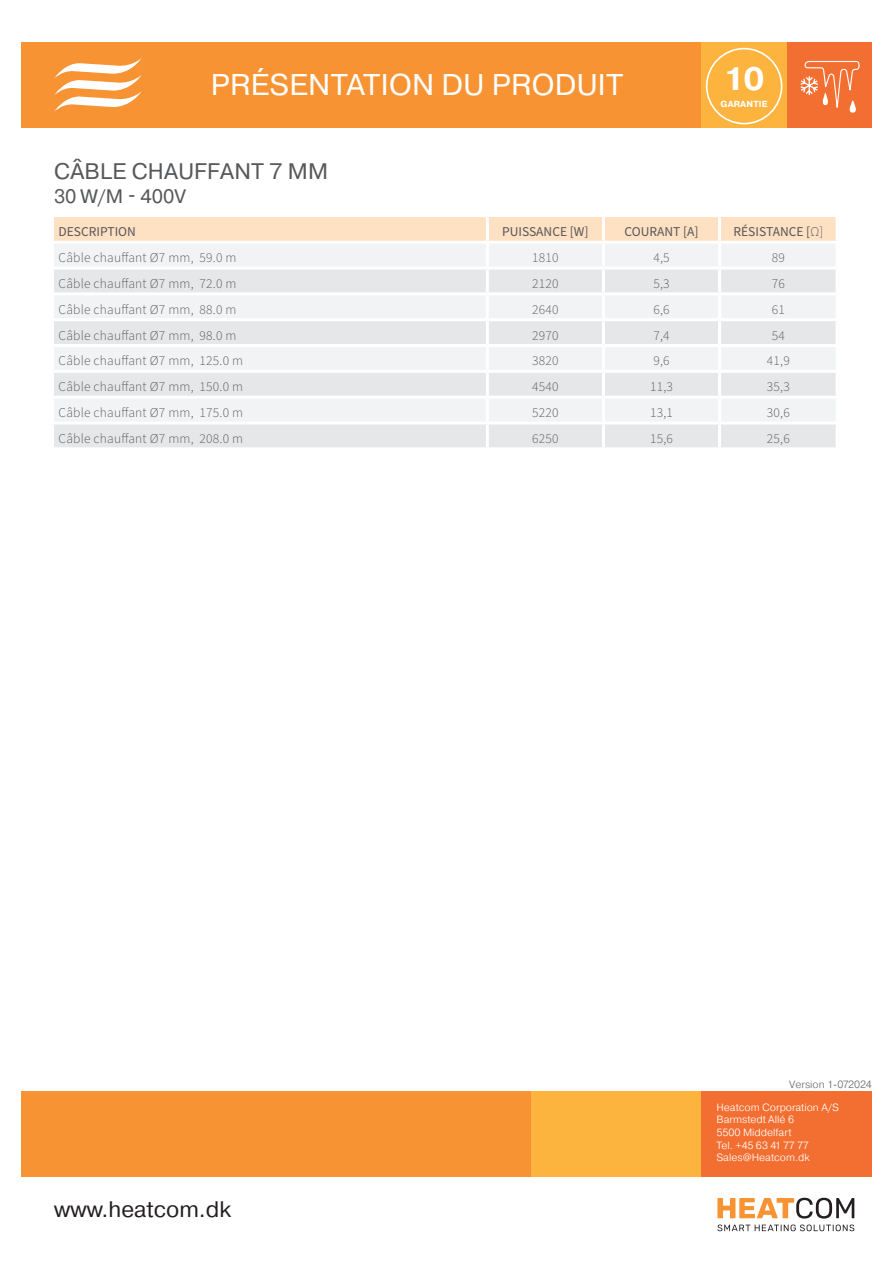
<style>
.page{position:relative;width:893px;height:1263px;background:#fff}
.page>*{position:absolute;margin:0;border:0;box-sizing:border-box;transform-origin:0 0}
.t1{font:700 32.4px "Pragmatica";color:#fff}
.t2{font:30px "Pragmatica";letter-spacing:.01em;color:#fff}
.t3{font:22.5px "Pragmatica";letter-spacing:.01em;color:#57585a}
.t4{font:22.5px "Pragmatica";color:#231f20}
.t5{font:19.5px "Pragmatica";color:#57585a}
.t6{font:300 13.5px "Source Sans Pro";letter-spacing:.015em;color:#57585a}
.t7{font:13.5px "Source Sans Pro";color:#57585a}
.t8{font:300 10.5px/12.6px "Pragmatica";color:#fff}
.t9{font:300 10.5px "Pragmatica";color:#6c6d70}
.t10{font:700 8.85px "Pragmatica";letter-spacing:.02em;color:#fff}
.s1{font-weight:300}
</style>
<div class="page">
<div style="left:21px;top:43px;width:851px;height:85px;background:#f79332"></div>
<div style="left:787px;top:43px;width:85px;height:85px;background:#f36e31"></div>
<div style="left:702px;top:43px;width:85px;height:85px;background:#fcb43f"></div>
<svg style="left:706px;top:48px;width:76px;height:76px"></svg>
<svg style="left:800px;top:60px;width:60px;height:53px"></svg>
<svg style="left:54px;top:58px;width:88px;height:54px"></svg>
<div style="left:21px;top:1091px;width:851px;height:85px;background:#f79332"></div>
<div style="left:531px;top:1091px;width:171px;height:85px;background:#fcb43f"></div>
<div style="left:702px;top:1091px;width:170px;height:85px;background:#f36e31"></div>
<svg style="left:717px;top:1198px;width:137px;height:20px"></svg>
<svg style="left:717px;top:1224px;width:137px;height:7px"></svg>
<div style="left:54px;top:217px;width:782px;height:24px;background:#fee0c3"></div>
<div style="left:54px;top:244px;width:781px;height:177px;background:#f2f3f4"></div>
<div style="left:54px;top:270px;width:782px;height:22px;background:#e6e7e9"></div>
<div style="left:54px;top:321px;width:782px;height:23px;background:#e6e7e9"></div>
<div style="left:54px;top:373px;width:782px;height:23px;background:#e6e7e9"></div>
<div style="left:54px;top:424px;width:782px;height:23px;background:#e6e7e9"></div>
<hr style="left:486px;top:217px;width:3px;height:24px;background:#fff">
<hr style="left:602px;top:217px;width:3px;height:24px;background:#fff">
<hr style="left:718px;top:217px;width:3px;height:24px;background:#fff">
<hr style="left:486px;top:244px;width:3px;height:23px;background:#fff">
<hr style="left:602px;top:244px;width:3px;height:23px;background:#fff">
<hr style="left:718px;top:244px;width:3px;height:23px;background:#fff">
<hr style="left:51px;top:267px;width:436px;height:3px;background:#fff">
<hr style="left:487px;top:267px;width:116px;height:3px;background:#fff">
<hr style="left:486px;top:270px;width:3px;height:22px;background:#fff">
<hr style="left:603px;top:267px;width:117px;height:3px;background:#fff">
<hr style="left:602px;top:270px;width:3px;height:22px;background:#fff">
<hr style="left:720px;top:267px;width:119px;height:3px;background:#fff">
<hr style="left:718px;top:270px;width:3px;height:22px;background:#fff">
<hr style="left:51px;top:292px;width:436px;height:3px;background:#fff">
<hr style="left:487px;top:292px;width:116px;height:3px;background:#fff">
<hr style="left:486px;top:295px;width:3px;height:23px;background:#fff">
<hr style="left:603px;top:292px;width:117px;height:3px;background:#fff">
<hr style="left:602px;top:295px;width:3px;height:23px;background:#fff">
<hr style="left:720px;top:292px;width:119px;height:3px;background:#fff">
<hr style="left:718px;top:295px;width:3px;height:23px;background:#fff">
<hr style="left:51px;top:318px;width:436px;height:3px;background:#fff">
<hr style="left:487px;top:318px;width:116px;height:3px;background:#fff">
<hr style="left:486px;top:321px;width:3px;height:23px;background:#fff">
<hr style="left:603px;top:318px;width:117px;height:3px;background:#fff">
<hr style="left:602px;top:321px;width:3px;height:23px;background:#fff">
<hr style="left:720px;top:318px;width:119px;height:3px;background:#fff">
<hr style="left:718px;top:321px;width:3px;height:23px;background:#fff">
<hr style="left:51px;top:344px;width:436px;height:3px;background:#fff">
<hr style="left:487px;top:344px;width:116px;height:3px;background:#fff">
<hr style="left:486px;top:347px;width:3px;height:23px;background:#fff">
<hr style="left:603px;top:344px;width:117px;height:3px;background:#fff">
<hr style="left:602px;top:347px;width:3px;height:23px;background:#fff">
<hr style="left:720px;top:344px;width:119px;height:3px;background:#fff">
<hr style="left:718px;top:347px;width:3px;height:23px;background:#fff">
<hr style="left:51px;top:370px;width:436px;height:3px;background:#fff">
<hr style="left:487px;top:370px;width:116px;height:3px;background:#fff">
<hr style="left:486px;top:373px;width:3px;height:23px;background:#fff">
<hr style="left:603px;top:370px;width:117px;height:3px;background:#fff">
<hr style="left:602px;top:373px;width:3px;height:23px;background:#fff">
<hr style="left:720px;top:370px;width:119px;height:3px;background:#fff">
<hr style="left:718px;top:373px;width:3px;height:23px;background:#fff">
<hr style="left:51px;top:396px;width:436px;height:3px;background:#fff">
<hr style="left:487px;top:396px;width:116px;height:3px;background:#fff">
<hr style="left:486px;top:399px;width:3px;height:22px;background:#fff">
<hr style="left:603px;top:396px;width:117px;height:3px;background:#fff">
<hr style="left:602px;top:399px;width:3px;height:22px;background:#fff">
<hr style="left:720px;top:396px;width:119px;height:3px;background:#fff">
<hr style="left:718px;top:399px;width:3px;height:22px;background:#fff">
<hr style="left:486px;top:424px;width:3px;height:23px;background:#fff">
<hr style="left:602px;top:424px;width:3px;height:23px;background:#fff">
<hr style="left:718px;top:424px;width:3px;height:23px;background:#fff">
<h2 class="t2" style="left:211px;top:66px;width:414px">PRÉSENTATION DU PRODUIT</h2>
<h1 class="t1" style="left:724px;top:58px;width:42px">10</h1>
<p class="t10" style="left:720px;top:98px;width:49px">GARANTIE</p>
<p class="t3" style="left:54px;top:158px;width:276px">CÂBLE CHAUFFANT 7 MM</p>
<p class="t5" style="left:54px;top:184px;width:134px">30 W/M - 400V</p>
<p class="t7" style="left:59px;top:222px;width:79px">DESCRIPTION</p>
<p class="t7" style="left:502px;top:222px;width:88px">PUISSANCE [W]</p>
<p class="t7" style="left:624px;top:222px;width:76px">COURANT [A]</p>
<p class="t7" style="left:733px;top:222px;width:91px">RÉSISTANCE [<span class="s1">Ω]</span></p>
<p class="t6" style="left:59px;top:249px;width:180px">Câble chauffant Ø7 mm, 59.0 m</p>
<p class="t6" style="left:532px;top:249px;width:28px">1810</p>
<p class="t6" style="left:653px;top:249px;width:18px">4,5</p>
<p class="t6" style="left:772px;top:249px;width:15px">89</p>
<p class="t6" style="left:59px;top:274px;width:180px">Câble chauffant Ø7 mm, 72.0 m</p>
<p class="t6" style="left:532px;top:274px;width:28px">2120</p>
<p class="t6" style="left:653px;top:274px;width:18px">5,3</p>
<p class="t6" style="left:772px;top:274px;width:15px">76</p>
<p class="t6" style="left:59px;top:300px;width:180px">Câble chauffant Ø7 mm, 88.0 m</p>
<p class="t6" style="left:532px;top:300px;width:28px">2640</p>
<p class="t6" style="left:653px;top:300px;width:18px">6,6</p>
<p class="t6" style="left:772px;top:300px;width:15px">61</p>
<p class="t6" style="left:59px;top:326px;width:180px">Câble chauffant Ø7 mm, 98.0 m</p>
<p class="t6" style="left:532px;top:326px;width:28px">2970</p>
<p class="t6" style="left:653px;top:326px;width:18px">7,4</p>
<p class="t6" style="left:772px;top:326px;width:15px">54</p>
<p class="t6" style="left:59px;top:352px;width:186px">Câble chauffant Ø7 mm, 125.0 m</p>
<p class="t6" style="left:532px;top:352px;width:28px">3820</p>
<p class="t6" style="left:653px;top:352px;width:18px">9,6</p>
<p class="t6" style="left:767px;top:352px;width:24px">41,9</p>
<p class="t6" style="left:59px;top:378px;width:186px">Câble chauffant Ø7 mm, 150.0 m</p>
<p class="t6" style="left:532px;top:378px;width:28px">4540</p>
<p class="t6" style="left:650px;top:378px;width:24px">11,3</p>
<p class="t6" style="left:767px;top:378px;width:24px">35,3</p>
<p class="t6" style="left:59px;top:403px;width:186px">Câble chauffant Ø7 mm, 175.0 m</p>
<p class="t6" style="left:532px;top:403px;width:28px">5220</p>
<p class="t6" style="left:650px;top:403px;width:24px">13,1</p>
<p class="t6" style="left:767px;top:403px;width:24px">30,6</p>
<p class="t6" style="left:59px;top:429px;width:186px">Câble chauffant Ø7 mm, 208.0 m</p>
<p class="t6" style="left:532px;top:429px;width:28px">6250</p>
<p class="t6" style="left:650px;top:429px;width:24px">15,6</p>
<p class="t6" style="left:767px;top:429px;width:24px">25,6</p>
<p class="t9" style="left:789px;top:1078px;width:84px">Version 1-072024</p>
<h3 class="t4" style="left:54px;top:1195px;width:178px">www.heatcom.dk</h3>
<p class="t8" style="left:716px;top:1101px;width:124px">Heatcom Corporation A/S<br>Barmstedt Allé 6<br>5500 Middelfart<br>Tel. +45 63 41 77 77<br>Sales@Heatcom.dk</p>
</div>
